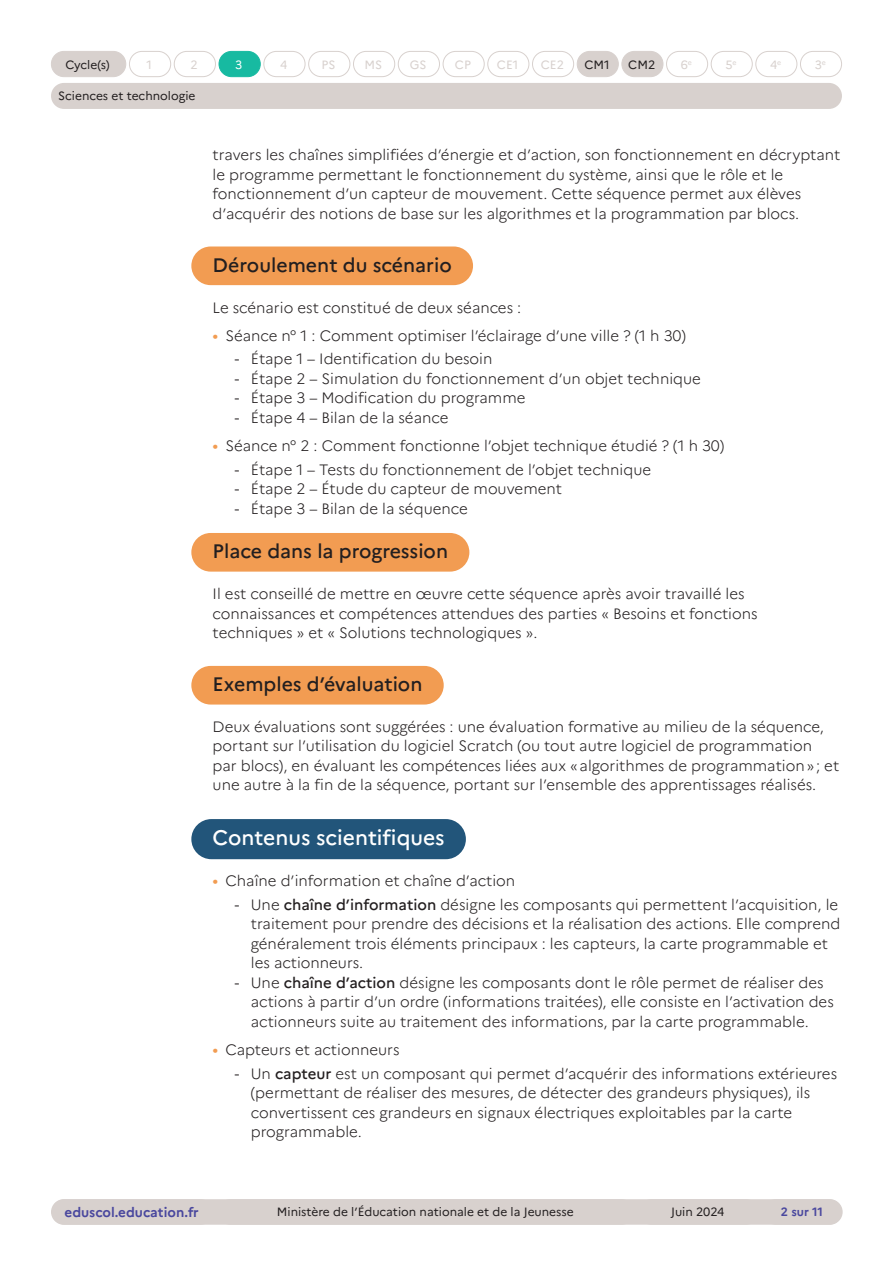
<style>
.page{position:relative;width:893px;height:1263px;background:#fff}
.page>*{position:absolute;margin:0;border:0;box-sizing:border-box;transform-origin:0 0}
.Titre_1_c3{font:500 21px "Marianne";color:#fff}
._03_titre_2{font:500 19.5px "Marianne";color:#231f20}
.Texte_courant{font:300 15px/19.5px "Marianne";color:#231f20}
.t1{font:700 13.5px "Marianne";color:#4a489e}
.t2{font:12px "Marianne";color:#231f20}
.t3{font:12px "Marianne";color:#d8d1ce}
.t4{font:700 12px "Marianne";color:#4a489e}
.t5{font:12px "Marianne";color:#fff}
.t6{font:7.05px "Marianne";color:#d8d1ce}
.s1{font-weight:400;font-size:16.5px;color:#f29c52}
.s2{font-family:"DIN Pro";font-weight:400}
.s3{font-weight:500}
</style>
<div class="page">
<div style="left:51px;top:1199px;width:791px;height:26px;background:#d8d1ce;border-radius:13px"></div>
<div style="left:763px;top:1199px;width:80px;height:26px;background:#d8d1ce;border-radius:13px"></div>
<div style="left:51px;top:51px;width:75px;height:26px;background:#d8d1ce;border-radius:13px"></div>
<div style="left:51px;top:51px;width:75px;height:26px;border:1px solid #d8d1ce;border-radius:13px"></div>
<div style="left:308px;top:51px;width:42px;height:26px;border:1px solid #d8d1ce;border-radius:13px"></div>
<div style="left:443px;top:51px;width:42px;height:26px;border:1px solid #d8d1ce;border-radius:13px"></div>
<div style="left:577px;top:51px;width:41px;height:26px;background:#d8d1ce;border-radius:13px"></div>
<div style="left:577px;top:51px;width:42px;height:26px;border:1px solid #d8d1ce;border-radius:13px"></div>
<div style="left:711px;top:51px;width:42px;height:26px;border:1px solid #d8d1ce;border-radius:13px"></div>
<div style="left:353px;top:51px;width:42px;height:26px;border:1px solid #d8d1ce;border-radius:13px"></div>
<div style="left:487px;top:51px;width:42px;height:26px;border:1px solid #d8d1ce;border-radius:13px"></div>
<div style="left:622px;top:51px;width:41px;height:26px;background:#d8d1ce;border-radius:13px"></div>
<div style="left:621px;top:51px;width:42px;height:26px;border:1px solid #d8d1ce;border-radius:13px"></div>
<div style="left:755px;top:51px;width:42px;height:26px;border:1px solid #d8d1ce;border-radius:13px"></div>
<div style="left:800px;top:51px;width:42px;height:26px;border:1px solid #d8d1ce;border-radius:13px"></div>
<div style="left:398px;top:51px;width:42px;height:26px;border:1px solid #d8d1ce;border-radius:13px"></div>
<div style="left:532px;top:51px;width:42px;height:26px;border:1px solid #d8d1ce;border-radius:13px"></div>
<div style="left:666px;top:51px;width:42px;height:26px;border:1px solid #d8d1ce;border-radius:13px"></div>
<div style="left:52px;top:84px;width:789px;height:24px;background:#d8d1ce;border-radius:12px"></div>
<div style="left:51px;top:83px;width:791px;height:26px;border:2px solid #d8d1ce;border-radius:12px"></div>
<div style="left:129px;top:51px;width:42px;height:26px;border:1px solid #d8d1ce;border-radius:13px"></div>
<div style="left:174px;top:51px;width:42px;height:26px;border:1px solid #d8d1ce;border-radius:13px"></div>
<div style="left:219px;top:51px;width:41px;height:26px;background:#17baa1;border-radius:13px"></div>
<div style="left:219px;top:51px;width:42px;height:26px;border:1px solid #17baa1;border-radius:13px"></div>
<div style="left:263px;top:51px;width:42px;height:26px;border:1px solid #d8d1ce;border-radius:13px"></div>
<div style="left:191px;top:246px;width:282px;height:39px;background:#f29c52;border-radius:19px"></div>
<div style="left:191px;top:533px;width:278px;height:39px;background:#f29c52;border-radius:19px"></div>
<div style="left:191px;top:666px;width:253px;height:38px;background:#f29c52;border-radius:19px"></div>
<div style="left:191px;top:819px;width:275px;height:40px;background:#22557a;border-radius:20px"></div>
<p class="t2" style="left:65px;top:57px;width:46px">Cycle(s)</p>
<p class="t3" style="left:322px;top:57px;width:15px">PS</p>
<p class="t3" style="left:455px;top:57px;width:17px">CP</p>
<p class="t2" style="left:584px;top:57px;width:27px">CM1</p>
<p class="t3" style="left:725px;top:57px;width:9px">5</p>
<p class="t3" style="left:147px;top:57px;width:7px">1</p>
<p class="t3" style="left:191px;top:57px;width:9px">2</p>
<p class="t5" style="left:235px;top:57px;width:9px">3</p>
<p class="t3" style="left:280px;top:57px;width:9px">4</p>
<p class="t3" style="left:364px;top:57px;width:19px">MS</p>
<p class="t3" style="left:497px;top:57px;width:23px">CE1</p>
<p class="t2" style="left:628px;top:57px;width:28px">CM2</p>
<p class="t6" style="left:733px;top:58px;width:6px">e</p>
<p class="t3" style="left:770px;top:57px;width:13px">4<sup>e</sup></p>
<p class="t3" style="left:815px;top:57px;width:9px">3</p>
<p class="t3" style="left:410px;top:57px;width:18px">GS</p>
<p class="t3" style="left:541px;top:57px;width:25px">CE2</p>
<p class="t6" style="left:822px;top:58px;width:6px">e</p>
<p class="t3" style="left:681px;top:57px;width:13px">6<sup>e</sup></p>
<p class="t2" style="left:58px;top:89px;width:139px">Sciences et technologie</p>
<p class="Texte_courant" style="left:213px;top:145px;width:629px">travers les chaînes simplifiées d’énergie et d’action, son fonctionnement en décryptant le programme permettant le fonctionnement du système, ainsi que le rôle et le fonctionnement d’un capteur de mouvement. Cette séquence permet aux élèves d’acquérir des notions de base sur les algorithmes et la programmation par blocs.</p>
<p class="_03_titre_2" style="left:213px;top:253px;width:241px">Déroulement du scénario</p>
<p class="Texte_courant" style="left:213px;top:297px;width:310px">Le scénario est constitué de deux séances :</p>
<p class="Texte_courant" style="left:213px;top:325px;width:475px"><span class="s1">•</span> Séance n° 1 : Comment optimiser l’éclairage d’une ville ? (1 h 30)</p>
<p class="Texte_courant" style="left:234px;top:349px;width:260px"><span class="s2">-</span> Étape 1 – Identification du besoin</p>
<p class="Texte_courant" style="left:234px;top:369px;width:469px"><span class="s2">-</span> Étape 2 – Simulation du fonctionnement d’un objet technique</p>
<p class="Texte_courant" style="left:234px;top:388px;width:293px"><span class="s2">-</span> Étape 3 – Modification du programme</p>
<p class="Texte_courant" style="left:234px;top:408px;width:216px"><span class="s2">-</span> Étape 4 – Bilan de la séance</p>
<p class="Texte_courant" style="left:213px;top:436px;width:513px"><span class="s1">•</span> Séance n° 2 : Comment fonctionne l’objet technique étudié ? (1 h 30)</p>
<p class="Texte_courant" style="left:234px;top:459px;width:419px"><span class="s2">-</span> Étape 1 – Tests du fonctionnement de l’objet technique</p>
<p class="Texte_courant" style="left:234px;top:479px;width:330px"><span class="s2">-</span> Étape 2 – Étude du capteur de mouvement</p>
<p class="Texte_courant" style="left:234px;top:498px;width:235px"><span class="s2">-</span> Étape 3 – Bilan de la séquence</p>
<p class="_03_titre_2" style="left:213px;top:539px;width:237px">Place dans la progression</p>
<p class="Texte_courant" style="left:213px;top:584px;width:547px">Il est conseillé de mettre en œuvre cette séquence après avoir travaillé les connaissances et compétences attendues des parties « Besoins et fonctions techniques » et « Solutions technologiques ».</p>
<p class="_03_titre_2" style="left:213px;top:672px;width:211px">Exemples d’évaluation</p>
<p class="Texte_courant" style="left:213px;top:717px;width:628px">Deux évaluations sont suggérées : une évaluation formative au milieu de la séquence, portant sur l’utilisation du logiciel Scratch (ou tout autre logiciel de programmation par blocs), en évaluant les compétences liées aux «algorithmes de programmation»; et une autre à la fin de la séquence, portant sur l’ensemble des apprentissages réalisés.</p>
<p class="Titre_1_c3" style="left:213px;top:825px;width:234px">Contenus scientifiques</p>
<p class="Texte_courant" style="left:213px;top:871px;width:304px"><span class="s1">•</span> Chaîne d’information et chaîne d’action</p>
<p class="Texte_courant" style="left:251px;top:895px;width:591px;text-indent:-17px"><span class="s2">-</span> Une <span class="s3">chaîne d’information</span> désigne les composants qui permettent l’acquisition, le traitement pour prendre des décisions et la réalisation des actions. Elle comprend généralement trois éléments principaux : les capteurs, la carte programmable et les actionneurs.</p>
<p class="Texte_courant" style="left:251px;top:973px;width:584px;text-indent:-17px"><span class="s2">-</span> Une <span class="s3">chaîne d’action</span> désigne les composants dont le rôle permet de réaliser des actions à partir d’un ordre (informations traitées), elle consiste en l’activation des actionneurs suite au traitement des informations, par la carte programmable.</p>
<p class="Texte_courant" style="left:213px;top:1040px;width:188px"><span class="s1">•</span> Capteurs et actionneurs</p>
<p class="Texte_courant" style="left:251px;top:1063px;width:588px;text-indent:-17px"><span class="s2">-</span> Un <span class="s3">capteur</span> est un composant qui permet d’acquérir des informations extérieures (permettant de réaliser des mesures, de détecter des grandeurs physiques), ils convertissent ces grandeurs en signaux électriques exploitables par la carte programmable.</p>
<p class="t1" style="left:65px;top:1204px;width:136px">eduscol.education.fr</p>
<p class="t2" style="left:277px;top:1205px;width:298px">Ministère de l’Éducation nationale et de la Jeunesse</p>
<p class="t2" style="left:671px;top:1205px;width:55px">Juin 2024</p>
<p class="t4" style="left:781px;top:1205px;width:44px">2 sur 11</p>
</div>
